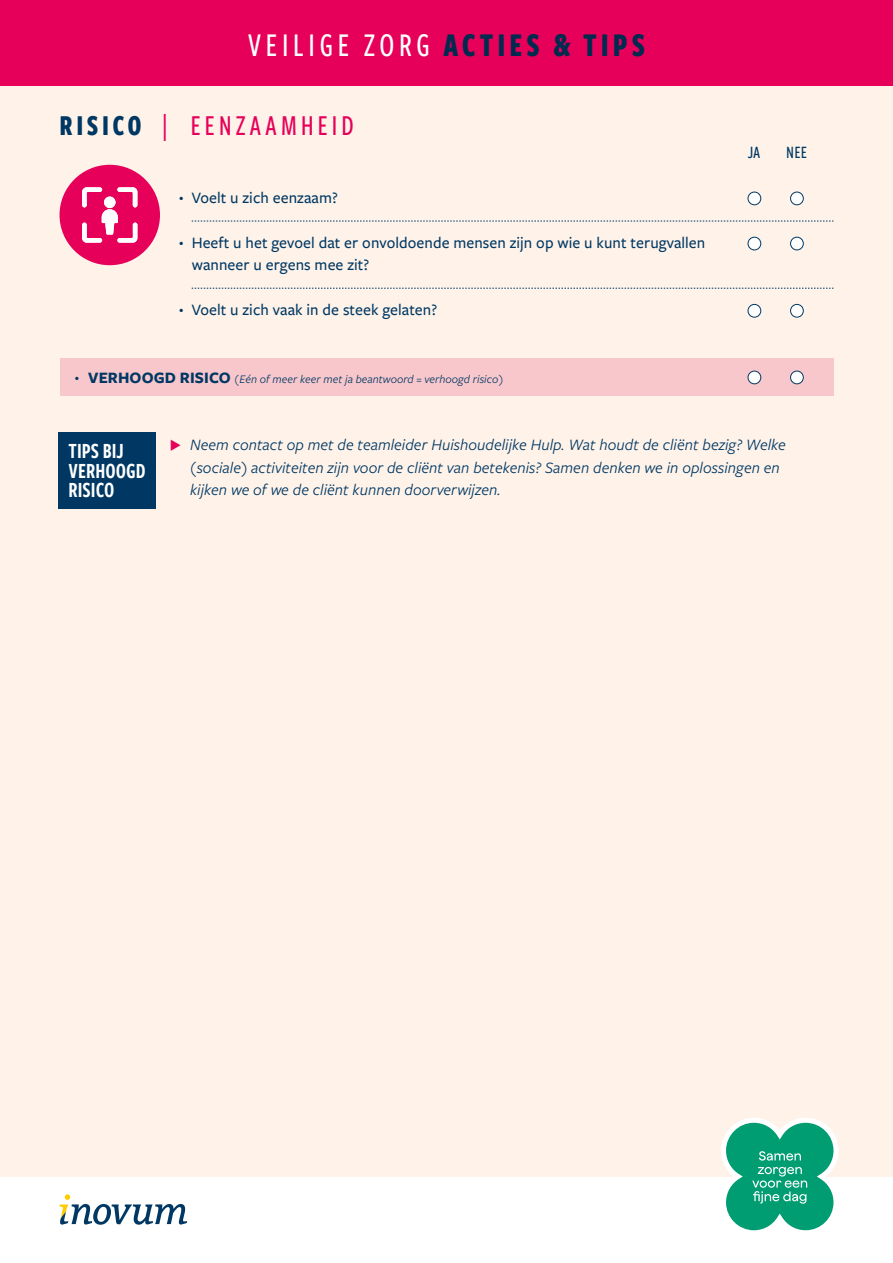
<style>
.page{position:relative;width:893px;height:1263px;background:#fff}
.page>*{position:absolute;margin:0;border:0;box-sizing:border-box;transform-origin:0 0}
.t1{font:500 34.5px "Freight Sans Cmp Pro";letter-spacing:.12em;color:#fff}
.t2{font:500 30px "Freight Sans Cmp Pro";letter-spacing:.12em;color:#e60059}
.t3{font:22.5px/19.5px "Freight Sans Cmp Pro Semi";color:#fff}
.t4{font:500 18px "Freight Sans Cmp Pro";color:#003863}
.t5{font:italic 16.5px/22.5px "Freight Sans Pro";letter-spacing:.005em;color:#003863}
.t6{font:500 16.5px/22.5px "Freight Sans Pro";letter-spacing:.005em;color:#003863}
.t7{font:italic 12px "Freight Sans Pro";letter-spacing:.005em;color:#003863}
.t8{font:7.5px "Freight Sans Pro";color:#003863}
.s1{font-weight:700;color:#002b4f}
.s2{font-weight:700;color:#003863}
.s3{font-weight:700;font-style:normal;font-size:16.5px}
</style>
<div class="page">
<svg style="left:60px;top:1194px;width:127px;height:31px"></svg>
<div style="left:0;top:72px;width:893px;height:1104px;background:#fef2e9"></div>
<svg style="left:718px;top:1118px;width:123px;height:113px"></svg>
<div style="left:58px;top:432px;width:98px;height:77px;background:#003863"></div>
<div style="left:0;top:0;width:893px;height:85px;background:#e60059"></div>
<svg style="left:192px;top:221px;width:641px;height:1px"></svg>
<svg style="left:192px;top:288px;width:641px;height:1px"></svg>
<div style="left:60px;top:165px;width:100px;height:100px;background:#e60059;border-radius:50%"></div>
<div style="left:790px;top:192px;width:13px;height:13px;background:#fff;border-radius:50%"></div>
<div style="left:790px;top:192px;width:14px;height:13px;border:1px solid #003863;border-radius:50%"></div>
<div style="left:748px;top:192px;width:13px;height:13px;background:#fff;border-radius:50%"></div>
<div style="left:748px;top:192px;width:13px;height:13px;border:1px solid #003863;border-radius:50%"></div>
<div style="left:790px;top:237px;width:13px;height:13px;background:#fff;border-radius:50%"></div>
<div style="left:790px;top:237px;width:14px;height:13px;border:1px solid #003863;border-radius:50%"></div>
<div style="left:748px;top:237px;width:13px;height:13px;background:#fff;border-radius:50%"></div>
<div style="left:748px;top:237px;width:13px;height:13px;border:1px solid #003863;border-radius:50%"></div>
<div style="left:790px;top:304px;width:13px;height:13px;background:#fff;border-radius:50%"></div>
<div style="left:790px;top:304px;width:14px;height:13px;border:1px solid #003863;border-radius:50%"></div>
<div style="left:748px;top:304px;width:13px;height:13px;background:#fff;border-radius:50%"></div>
<div style="left:748px;top:304px;width:13px;height:13px;border:1px solid #003863;border-radius:50%"></div>
<div style="left:60px;top:359px;width:773px;height:37px;background:#f8c7cc"></div>
<div style="left:790px;top:371px;width:13px;height:13px;background:#fff;border-radius:50%"></div>
<div style="left:790px;top:371px;width:14px;height:13px;border:1px solid #003863;border-radius:50%"></div>
<div style="left:748px;top:371px;width:13px;height:13px;background:#fff;border-radius:50%"></div>
<div style="left:748px;top:371px;width:13px;height:13px;border:1px solid #003863;border-radius:50%"></div>
<svg style="left:82px;top:187px;width:55px;height:56px"></svg>
<h1 class="t1" style="left:248px;top:21px;width:399px">VEILIGE ZORG <span class="s1">ACTIES &amp; TIPS</span></h1>
<h2 class="t2" style="left:60px;top:105px;width:296px"><span class="s2">RISICO</span> | EENZAAMHEID</h2>
<p class="t8" style="left:180px;top:192px;width:5px">X</p>
<p class="t8" style="left:180px;top:237px;width:5px">X</p>
<p class="t8" style="left:180px;top:305px;width:5px">X</p>
<p class="t6" style="left:192px;top:185px;width:148px">Voelt u zich eenzaam?</p>
<p class="t6" style="left:192px;top:230px;width:515px">Heeft u het gevoel dat er onvoldoende mensen zijn op wie u kunt terugvallen wanneer u ergens mee zit?</p>
<p class="t6" style="left:192px;top:298px;width:247px">Voelt u zich vaak in de steek gelaten?</p>
<p class="t7" style="left:75px;top:371px;width:430px"><sup>X</sup> <span class="s3">VERHOOGD RISICO</span> (Eén of meer keer met ja beantwoord = verhoogd risico)</p>
<p class="t4" style="left:748px;top:140px;width:14px">JA</p>
<p class="t4" style="left:786px;top:140px;width:23px">NEE</p>
<h3 class="t3" style="left:69px;top:440px;width:79px">TIPS BIJ<br>VERHOOGD<br>RISICO</h3>
<p class="t5" style="left:190px;top:433px;width:597px">Neem contact op met de teamleider Huishoudelijke Hulp. Wat houdt de cliënt bezig? Welke (sociale) activiteiten zijn voor de cliënt van betekenis? Samen denken we in oplossingen en kijken we of we de cliënt kunnen doorverwijzen.</p>
</div>
